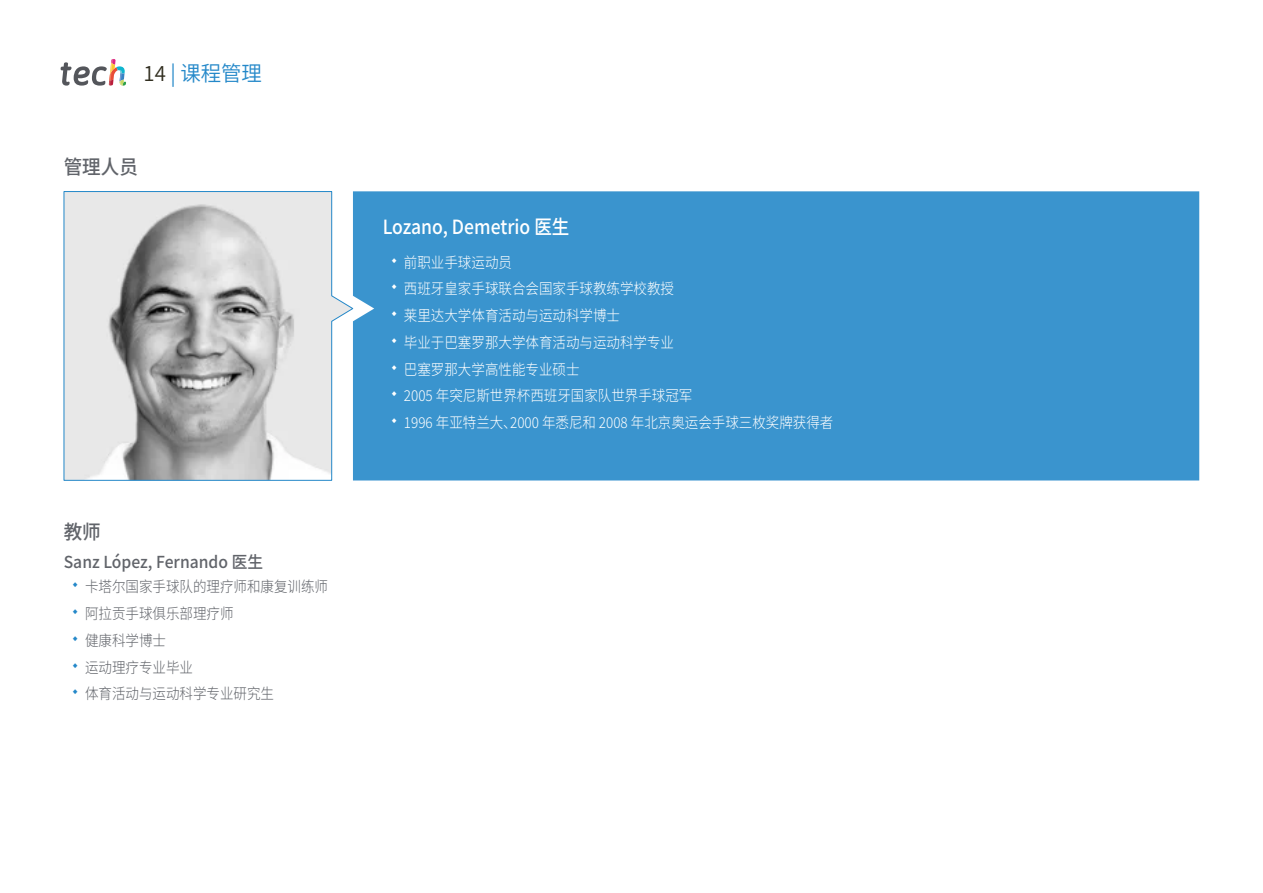
<style>
.page{position:relative;width:1263px;height:893px;background:#fff}
.page>*{position:absolute;margin:0;border:0;box-sizing:border-box;transform-origin:0 0}
.t1{font:21px "Source Han Sans CN";color:#2488c9}
.t2{font:500 19.5px "Source Han Sans CN";color:#fff;scale:.9 1}
.t3{font:500 19.5px "Source Han Sans CN";color:#61646a;scale:.95 1}
.t4{font:500 16.5px "Source Han Sans CN";color:#61646a;scale:.95 1}
.t5{font:300 15px/26.7px "Source Han Sans CN";color:#fff;scale:.9 1}
.t6{font:300 15px/26.7px "Source Han Sans CN";color:#61646a;scale:.9 1}
.s1{color:#312e20}
</style>
<div class="page">
<svg style="left:61px;top:59px;width:65px;height:27px"></svg>
<div style="left:353px;top:191px;width:846px;height:289px;background:#3a94ce"></div>
<svg style="left:64px;top:191px;width:289px;height:290px;background:#c9cbcb"></svg>
<svg style="left:392px;top:258px;width:5px;height:5px"></svg>
<svg style="left:392px;top:285px;width:5px;height:5px"></svg>
<svg style="left:392px;top:311px;width:5px;height:5px"></svg>
<svg style="left:392px;top:338px;width:5px;height:5px"></svg>
<svg style="left:392px;top:365px;width:5px;height:5px"></svg>
<svg style="left:392px;top:392px;width:5px;height:5px"></svg>
<svg style="left:392px;top:418px;width:5px;height:5px"></svg>
<h1 class="t1" style="left:144px;top:61px;width:120px"><span class="s1">14</span> | 课程管理</h1>
<h2 class="t3" style="left:64px;top:156px;width:80px">管理人员</h2>
<h2 class="t3" style="left:64px;top:520px;width:41px">教师</h2>
<p class="t4" style="left:64px;top:552px;width:211px">Sanz López, Fernando 医生</p>
<p class="t6" style="left:85px;top:574px;width:271px">卡塔尔国家手球队的理疗师和康复训练师阿拉贡手球俱乐部理疗师<br>健康科学博士<br>运动理疗专业毕业<br>体育活动与运动科学专业研究生</p>
<h2 class="t2" style="left:383px;top:216px;width:209px">Lozano, Demetrio 医生</h2>
<p class="t5" style="left:404px;top:249px;width:479px">前职业手球运动员<br>西班牙皇家手球联合会国家手球教练学校教授<br>莱里达大学体育活动与运动科学博士<br>毕业于巴塞罗那大学体育活动与运动科学专业<br>巴塞罗那大学高性能专业硕士<br>2005 年突尼斯世界杯西班牙国家队世界手球冠军<br>1996 年亚特兰大、2000 年悉尼和 2008 年北京奥运会手球三枚奖牌获得者</p>
</div>
